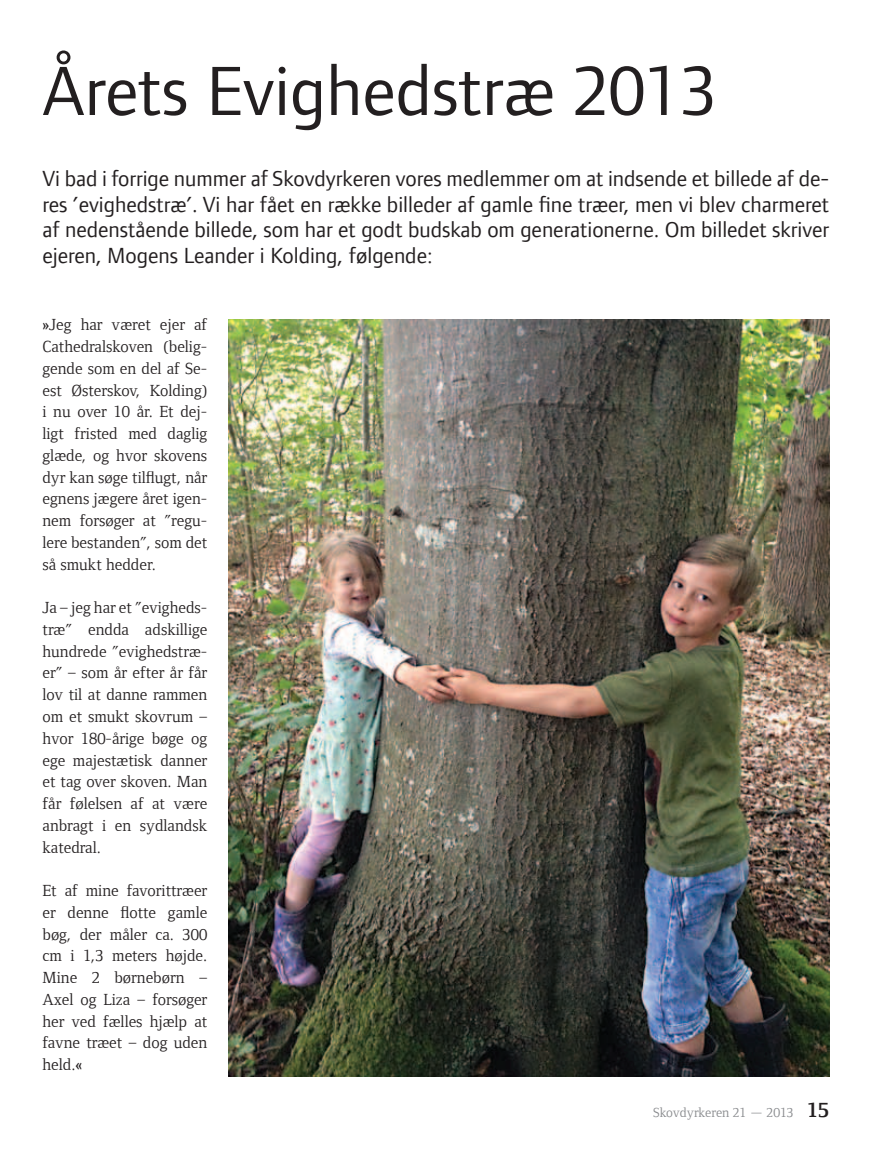
<style>
.page{position:relative;width:893px;height:1149px;background:#fff}
.page>*{position:absolute;margin:0;border:0;box-sizing:border-box;transform-origin:0 0}
.t1{font:72px "Foundry Form Sans";color:#231f20}
.t2{font:22.5px/25.5px "Foundry Form Sans";color:#231f20;text-align:justify}
.t3{font:16.5px/21.8px "Foundry Form Serif";color:#231f20;text-align:justify}
.t4{font:13.5px "Foundry Form Serif";color:#87898c}
.s1{font-family:"Foundry Form Sans"}
.s2{font-weight:700;font-size:21px;color:#231f20}
</style>
<div class="page">
<img style="left:229px;top:319px;width:600px;height:757px">
<p class="t1" style="left:43px;top:50px;width:676px">Årets Evighedstræ 2013</p>
<p class="t2" style="left:43px;top:166px;width:788px">Vi bad i forrige nummer af Skovdyrkeren vores medlemmer om at indsende et billede af de&shy;res ’evighedstræ’. Vi har fået en række billeder af gamle fine træer, men vi blev charmeret af nedenstående billede, som har et godt budskab om generationerne. Om billedet skriver ejeren, Mogens Leander i Kolding, følgende:</p>
<p class="t3" style="left:43px;top:314px;width:166px"><span class="s1">»</span>Jeg har været ejer af Cathedralskoven (belig&shy;gende som en del af Se&shy;est Østerskov, Kolding) i nu over 10 år. Et dej&shy;ligt fristed med daglig glæde, og hvor skovens dyr kan søge tilflugt, når egnens jægere året igen&shy;nem forsøger at ”regu&shy;lere bestanden”, som det så smukt hedder.</p>
<p class="t3" style="left:43px;top:596px;width:166px">Ja – jeg har et ”evigheds&shy;træ” endda adskillige hundrede ”evighedstræ&shy;er” – som år efter år får lov til at danne rammen om et smukt skovrum – hvor 180-årige bøge og ege majestætisk danner et tag over skoven. Man får følelsen af at være anbragt i en sydlandsk katedral.</p>
<p class="t3" style="left:43px;top:879px;width:166px">Et af mine favorittræer er denne flotte gamle bøg, der måler ca. 300 cm i 1,3 meters højde.<br>Mine 2 børnebørn – Axel og Liza – forsøger her ved fælles hjælp at favne træet – dog uden held.<span class="s1">«</span></p>
<p class="t4" style="left:653px;top:1104px;width:178px">Skovdyrkeren 21 — 2013 <span class="s2">15</span></p>
</div>
